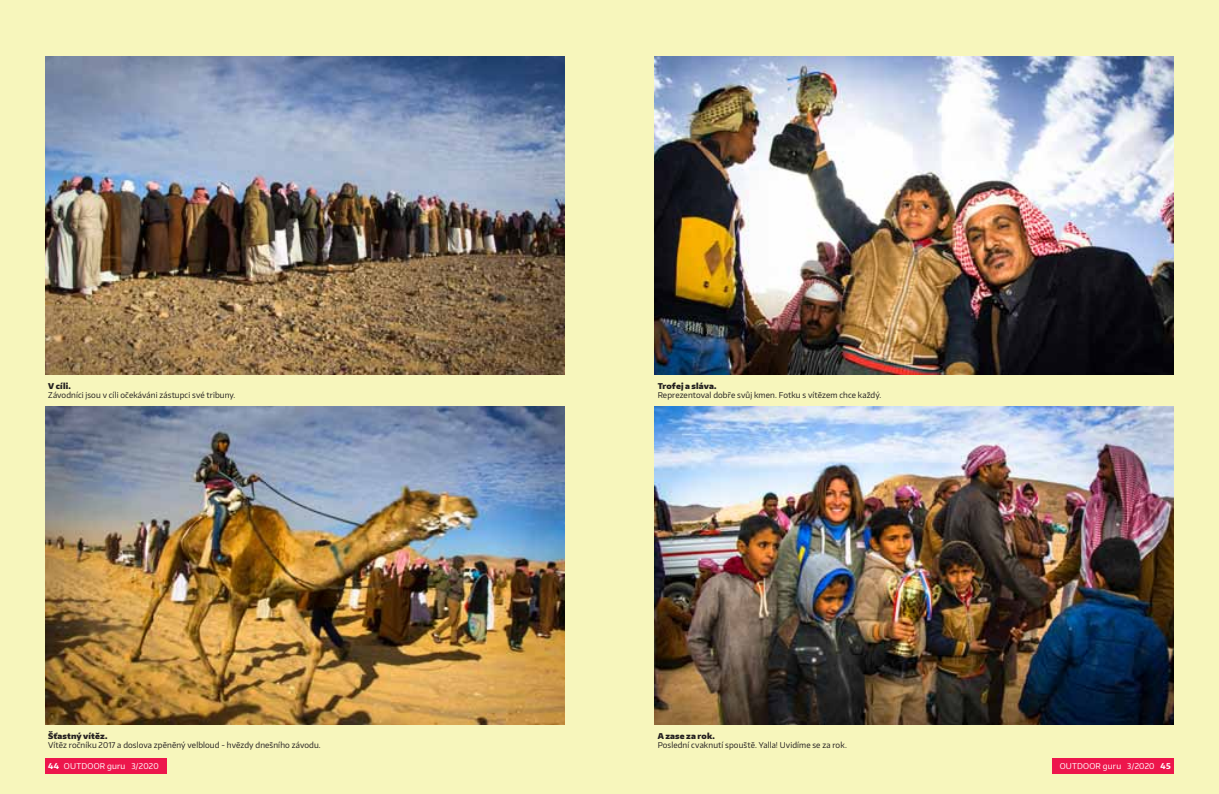
<style>
.page{position:relative;width:1219px;height:794px;background:#f7f6bc}
.page>*{position:absolute;margin:0;border:0;box-sizing:border-box;transform-origin:0 0}
.t1{font:8px "Encode Sans Normal";letter-spacing:.015em;color:#231f20}
.t2{font:900 8px "Encode Sans Normal";letter-spacing:.015em;color:#231f20}
.t3{font:8px "Encode Sans Normal";letter-spacing:.02em;color:#fff}
.s1{font-weight:700}
</style>
<div class="page">
<img style="left:45px;top:57px;width:519px;height:318px">
<img style="left:655px;top:57px;width:519px;height:318px">
<img style="left:45px;top:407px;width:519px;height:318px">
<img style="left:655px;top:407px;width:519px;height:318px">
<div style="left:45px;top:758px;width:122px;height:16px;background:#ed164c"></div>
<div style="left:1052px;top:758px;width:122px;height:16px;background:#ed164c"></div>
<p class="t2" style="left:48px;top:380px;width:24px">V cíli.</p>
<p class="t1" style="left:48px;top:390px;width:189px">Závodníci jsou v cíli očekáváni zástupci své tribuny.</p>
<p class="t2" style="left:48px;top:730px;width:61px">Šťastný vítěz.</p>
<p class="t1" style="left:48px;top:740px;width:274px">Vítěz ročníku 2017 a doslova zpěněný velbloud - hvězdy dnešního závodu.</p>
<p class="t2" style="left:658px;top:380px;width:60px">Trofej a sláva.</p>
<p class="t1" style="left:658px;top:390px;width:225px">Reprezentoval dobře svůj kmen. Fotku s vítězem chce každý.</p>
<p class="t2" style="left:658px;top:730px;width:59px">A zase za rok.</p>
<p class="t1" style="left:658px;top:740px;width:191px">Poslední cvaknutí spouště. Yalla! Uvidíme se za rok.</p>
<p class="t3" style="left:48px;top:761px;width:112px"><span class="s1">44</span> OUTDOOR guru 3/2020</p>
<p class="t3" style="left:1060px;top:761px;width:113px">OUTDOOR guru 3/2020 <span class="s1">45</span></p>
</div>
